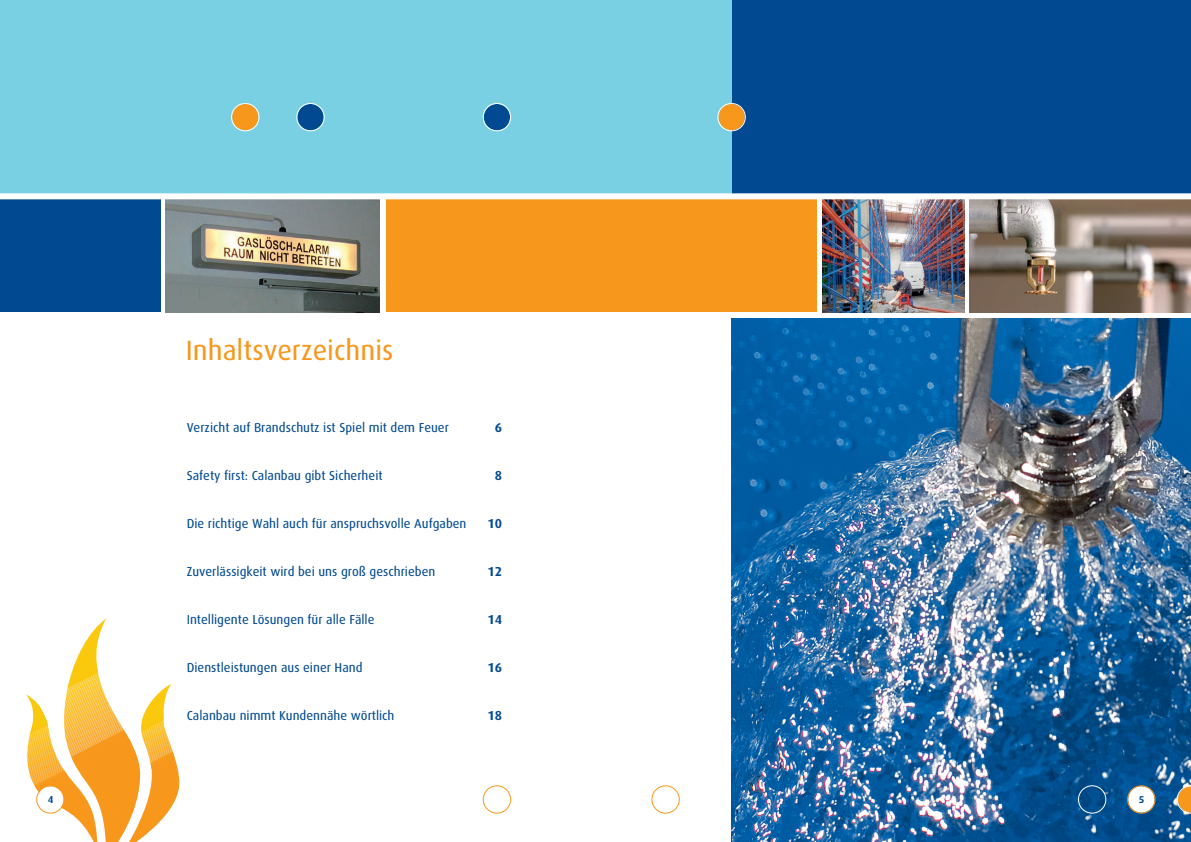
<style>
.page{position:relative;width:1191px;height:842px;background:#fff}
.page>*{position:absolute;margin:0;border:0;box-sizing:border-box;transform-origin:0 0}
.t1{font:28px "Dax 10";color:#f7981d}
.t2{font:13px "Dax 10";color:#014990}
.t3{font:700 13px "Dax";color:#014990}
.t4{font:700 10px "Dax";color:#014990}
</style>
<div class="page">
<div style="left:595px;top:0;width:596px;height:198px;background:#014990"></div>
<div style="left:0;top:0;width:595px;height:198px;background:#78d0e2"></div>
<img style="left:731px;top:318px;width:460px;height:524px">
<img style="left:969px;top:199px;width:222px;height:113px">
<img style="left:822px;top:199px;width:142px;height:113px">
<svg style="left:1176px;top:785px;width:15px;height:29px"></svg>
<svg style="left:1127px;top:785px;width:28px;height:29px"></svg>
<svg style="left:1078px;top:785px;width:28px;height:29px"></svg>
<svg style="left:651px;top:785px;width:29px;height:29px"></svg>
<svg style="left:483px;top:785px;width:28px;height:29px"></svg>
<div style="left:595px;top:0;width:136px;height:198px;background:#78d0e2"></div>
<div style="left:595px;top:198px;width:221px;height:114px;background:#f7981d"></div>
<img style="left:166px;top:199px;width:214px;height:113px">
<div style="left:386px;top:198px;width:209px;height:114px;background:#f7981d"></div>
<div style="left:0;top:198px;width:160px;height:114px;background:#014990"></div>
<div style="left:0;top:193px;width:1191px;height:6px;background:#fff"></div>
<svg style="left:26px;top:619px;width:154px;height:223px"></svg>
<svg style="left:483px;top:103px;width:28px;height:28px"></svg>
<svg style="left:717px;top:103px;width:29px;height:28px"></svg>
<svg style="left:296px;top:103px;width:29px;height:28px"></svg>
<svg style="left:231px;top:103px;width:28px;height:28px"></svg>
<p class="t4" style="left:48px;top:795px;width:7px">4</p>
<h1 class="t1" style="left:186px;top:338px;width:209px">Inhaltsverzeichnis</h1>
<p class="t2" style="left:187px;top:422px;width:264px">Verzicht auf Brandschutz ist Spiel mit dem Feuer</p>
<p class="t3" style="left:495px;top:422px;width:9px">6</p>
<p class="t2" style="left:187px;top:470px;width:197px">Safety first: Calanbau gibt Sicherheit</p>
<p class="t3" style="left:495px;top:470px;width:9px">8</p>
<p class="t2" style="left:187px;top:518px;width:281px">Die richtige Wahl auch für anspruchsvolle Aufgaben</p>
<p class="t3" style="left:487px;top:518px;width:16px">10</p>
<p class="t2" style="left:187px;top:566px;width:250px">Zuverlässigkeit wird bei uns groß geschrieben</p>
<p class="t3" style="left:487px;top:566px;width:16px">12</p>
<p class="t2" style="left:187px;top:614px;width:189px">Intelligente Lösungen für alle Fälle</p>
<p class="t3" style="left:487px;top:614px;width:16px">14</p>
<p class="t2" style="left:187px;top:662px;width:177px">Dienstleistungen aus einer Hand</p>
<p class="t3" style="left:487px;top:662px;width:16px">16</p>
<p class="t2" style="left:187px;top:710px;width:209px">Calanbau nimmt Kundennähe wörtlich</p>
<p class="t3" style="left:487px;top:710px;width:16px">18</p>
<p class="t4" style="left:1138px;top:795px;width:7px">5</p>
</div>
